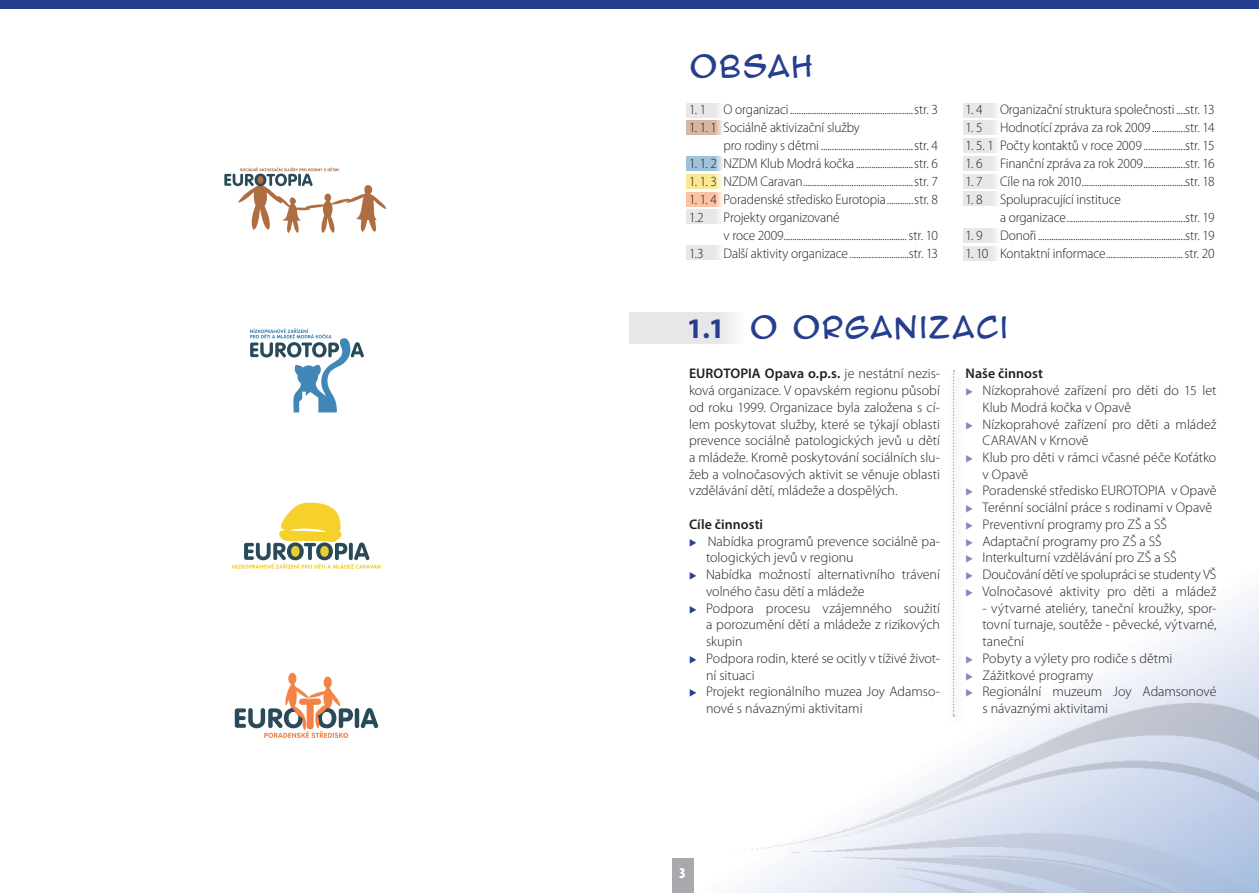
<style>
.page{position:relative;width:1259px;height:893px;background:#fff}
.page>*{position:absolute;margin:0;border:0;box-sizing:border-box;transform-origin:0 0}
.t1{font:28.5px "Anime Ace CE";letter-spacing:.05em;color:#253f8e}
.t2{font:700 28.5px "Myriad Pro";color:#253f8e}
.t3{font:900 condensed 15px "Myriad Pro";color:#fff}
.t4{font:300 13.95px/16.8px "Myriad Pro";letter-spacing:-.005em;color:#231f20}
.t5{font:300 13.95px/18px "Myriad Pro";letter-spacing:-.005em;color:#231f20;scale:.96 1}
.t6{font:600 13.95px "Myriad Pro";letter-spacing:.005em;color:#231f20}
.s1{font-weight:600}
.s2{color:#253f8e}
.s3{color:#8688ba}
</style>
<div class="page">
<img style="left:740px;top:693px;width:519px;height:200px">
<div style="left:672px;top:859px;width:21px;height:34px;background:#a8a9ad"></div>
<div style="left:629px;top:313px;width:114px;height:30px;background:linear-gradient(to right,#e3e3e6,#efeff0)"></div>
<div style="left:0;top:0;width:1259px;height:9px;background:#253f8e"></div>
<div style="left:963px;top:103px;width:36px;height:14px;background:#e7e7e9"></div>
<div style="left:963px;top:121px;width:36px;height:14px;background:#e7e7e9"></div>
<div style="left:963px;top:139px;width:36px;height:14px;background:#e7e7e9"></div>
<div style="left:963px;top:174px;width:36px;height:14px;background:#e7e7e9"></div>
<div style="left:963px;top:156px;width:36px;height:14px;background:#e7e7e9"></div>
<div style="left:963px;top:192px;width:36px;height:14px;background:#e7e7e9"></div>
<div style="left:963px;top:229px;width:36px;height:14px;background:#e7e7e9"></div>
<div style="left:963px;top:246px;width:36px;height:14px;background:#e7e7e9"></div>
<svg style="left:687px;top:156px;width:35px;height:14px"></svg>
<svg style="left:687px;top:121px;width:35px;height:14px"></svg>
<svg style="left:687px;top:103px;width:33px;height:14px"></svg>
<svg style="left:687px;top:192px;width:35px;height:14px"></svg>
<svg style="left:687px;top:246px;width:33px;height:14px"></svg>
<svg style="left:687px;top:210px;width:33px;height:14px"></svg>
<svg style="left:687px;top:174px;width:35px;height:14px"></svg>
<svg style="left:232px;top:502px;width:148px;height:67px"></svg>
<svg style="left:250px;top:329px;width:114px;height:83px"></svg>
<div style="left:288px;top:673px;width:8px;height:11px;background:#f58345;border-radius:50%"></div>
<div style="left:324px;top:676px;width:8px;height:12px;background:#f58345;border-radius:50%"></div>
<svg style="left:235px;top:685px;width:143px;height:53px"></svg>
<svg style="left:302px;top:717px;width:4px;height:13px"></svg>
<svg style="left:224px;top:168px;width:162px;height:65px"></svg>
<div style="left:946px;top:364px;width:18px;height:362px;background:#fcfcfc"></div>
<svg style="left:952px;top:370px;width:2px;height:346px"></svg>
<h1 class="t1" style="left:689px;top:51px;width:125px">OBSAH</h1>
<p class="t5" style="left:689px;top:100px;width:261px">1. 1 O organizaci........................................................str. 3</p>
<p class="t5" style="left:723px;top:118px;width:225px;text-indent:-34px">1. 1. 1 Sociálně aktivizační služby<br>pro rodiny s dětmi ..........................................str. 4</p>
<p class="t5" style="left:689px;top:154px;width:261px">1. 1. 2 NZDM Klub Modrá kočka ..........................str. 6</p>
<p class="t5" style="left:689px;top:172px;width:261px">1. 1. 3 NZDM Caravan..................................................str. 7</p>
<p class="t5" style="left:689px;top:190px;width:261px">1. 1. 4 Poradenské středisko Eurotopia............str. 8<br>1.2</p>
<p class="t5" style="left:723px;top:208px;width:225px">Projekty organizované<br>v roce 2009........................................................str. 10</p>
<p class="t5" style="left:689px;top:244px;width:17px">1.3</p>
<p class="t5" style="left:723px;top:244px;width:225px">Další aktivity organizace...........................str. 13</p>
<p class="t5" style="left:965px;top:100px;width:261px">1. 4 Organizační struktura společnosti ....str. 13</p>
<p class="t5" style="left:965px;top:118px;width:261px">1. 5 Hodnotící zpráva za rok 2009...............str. 14</p>
<p class="t5" style="left:965px;top:136px;width:261px">1. 5. 1 Počty kontaktů v roce 2009...................str. 15</p>
<p class="t5" style="left:965px;top:154px;width:261px">1. 6 Finanční zpráva za rok 2009...................str. 16</p>
<p class="t5" style="left:965px;top:172px;width:261px">1. 7 Cíle na rok 2010...............................................str. 18</p>
<p class="t5" style="left:1000px;top:190px;width:225px;text-indent:-34px">1. 8 Spolupracující instituce<br>a organizace......................................................str. 19</p>
<p class="t5" style="left:965px;top:226px;width:261px">1. 9 Donoři ...................................................................str. 19</p>
<p class="t5" style="left:965px;top:244px;width:261px">1. 10 Kontaktní informace...................................str. 20</p>
<h1 class="t2" style="left:687px;top:310px;width:39px">1.1</h1>
<h1 class="t1" style="left:749px;top:312px;width:260px">O ORGANIZACI</h1>
<p class="t4" style="left:689px;top:365px;width:252px;text-align:justify"><span class="s1">EUROTOPIA Opava o.p.s.</span> je nestátní nezis&shy;ková organizace. V opavském regionu působí od roku 1999. Organizace byla založena s cí&shy;lem poskytovat služby, které se týkají oblasti prevence sociálně patologických jevů u dětí a mládeže. Kromě poskytování sociálních slu&shy;žeb a volnočasových aktivit se věnuje oblasti vzdělávání dětí, mládeže a dospělých.</p>
<p class="t6" style="left:689px;top:515px;width:76px">Cíle činnosti</p>
<p class="t4" style="left:706px;top:533px;width:235px;text-indent:-17px"><span class="s2">◆</span> Nabídka programů prevence sociálně pa&shy;tologických jevů v regionu</p>
<p class="t4" style="left:706px;top:566px;width:235px;text-indent:-17px"><span class="s2">◆</span> Nabídka možností alternativního trávení volného času dětí a mládeže</p>
<p class="t4" style="left:706px;top:600px;width:235px;text-align:justify;text-indent:-17px"><span class="s2">◆</span> Podpora procesu vzájemného soužití a porozumění dětí a mládeže z rizikových skupin</p>
<p class="t4" style="left:706px;top:650px;width:235px;text-indent:-17px"><span class="s2">◆</span> Podpora rodin, které se ocitly v tíživé život&shy;ní situaci</p>
<p class="t4" style="left:706px;top:684px;width:235px;text-indent:-17px"><span class="s2">◆</span> Projekt regionálního muzea Joy Adamso&shy;nové s návaznými aktivitami</p>
<p class="t6" style="left:965px;top:365px;width:79px">Naše činnost</p>
<p class="t4" style="left:982px;top:382px;width:235px;text-indent:-17px"><span class="s3">◆</span> Nízkoprahové zařízení pro děti do 15 let<br>Klub Modrá kočka v Opavě</p>
<p class="t4" style="left:982px;top:416px;width:235px;text-indent:-17px"><span class="s3">◆</span> Nízkoprahové zařízení pro děti a mládež<br>CARAVAN v Krnově</p>
<p class="t4" style="left:982px;top:449px;width:235px;text-indent:-17px"><span class="s3">◆</span> Klub pro děti v rámci včasné péče Koťátko v Opavě</p>
<p class="t4" style="left:965px;top:483px;width:252px"><span class="s3">◆</span> Poradenské středisko EUROTOPIA v Opavě</p>
<p class="t4" style="left:965px;top:499px;width:248px"><span class="s3">◆</span> Terénní sociální práce s rodinami v Opavě</p>
<p class="t4" style="left:965px;top:516px;width:203px"><span class="s3">◆</span> Preventivní programy pro ZŠ a SŠ</p>
<p class="t4" style="left:965px;top:533px;width:198px"><span class="s3">◆</span> Adaptační programy pro ZŠ a SŠ</p>
<p class="t4" style="left:965px;top:550px;width:212px"><span class="s3">◆</span> Interkulturní vzdělávání pro ZŠ a SŠ</p>
<p class="t4" style="left:965px;top:566px;width:252px"><span class="s3">◆</span> Doučování dětí ve spolupráci se studenty VŠ</p>
<p class="t4" style="left:965px;top:583px;width:252px"><span class="s3">◆</span> Volnočasové aktivity pro děti a mládež</p>
<p class="t4" style="left:982px;top:600px;width:235px;text-align:justify">- výtvarné ateliéry, taneční kroužky, spor&shy;tovní turnaje, soutěže - pěvecké, výtvarné, taneční</p>
<p class="t4" style="left:965px;top:650px;width:208px"><span class="s3">◆</span> Pobyty a výlety pro rodiče s dětmi</p>
<p class="t4" style="left:965px;top:667px;width:129px"><span class="s3">◆</span> Zážitkové programy</p>
<p class="t4" style="left:982px;top:684px;width:235px;text-indent:-17px"><span class="s3">◆</span> Regionální muzeum Joy Adamsonové s návaznými aktivitami</p>
<p class="t3" style="left:679px;top:864px;width:8px">3</p>
</div>
